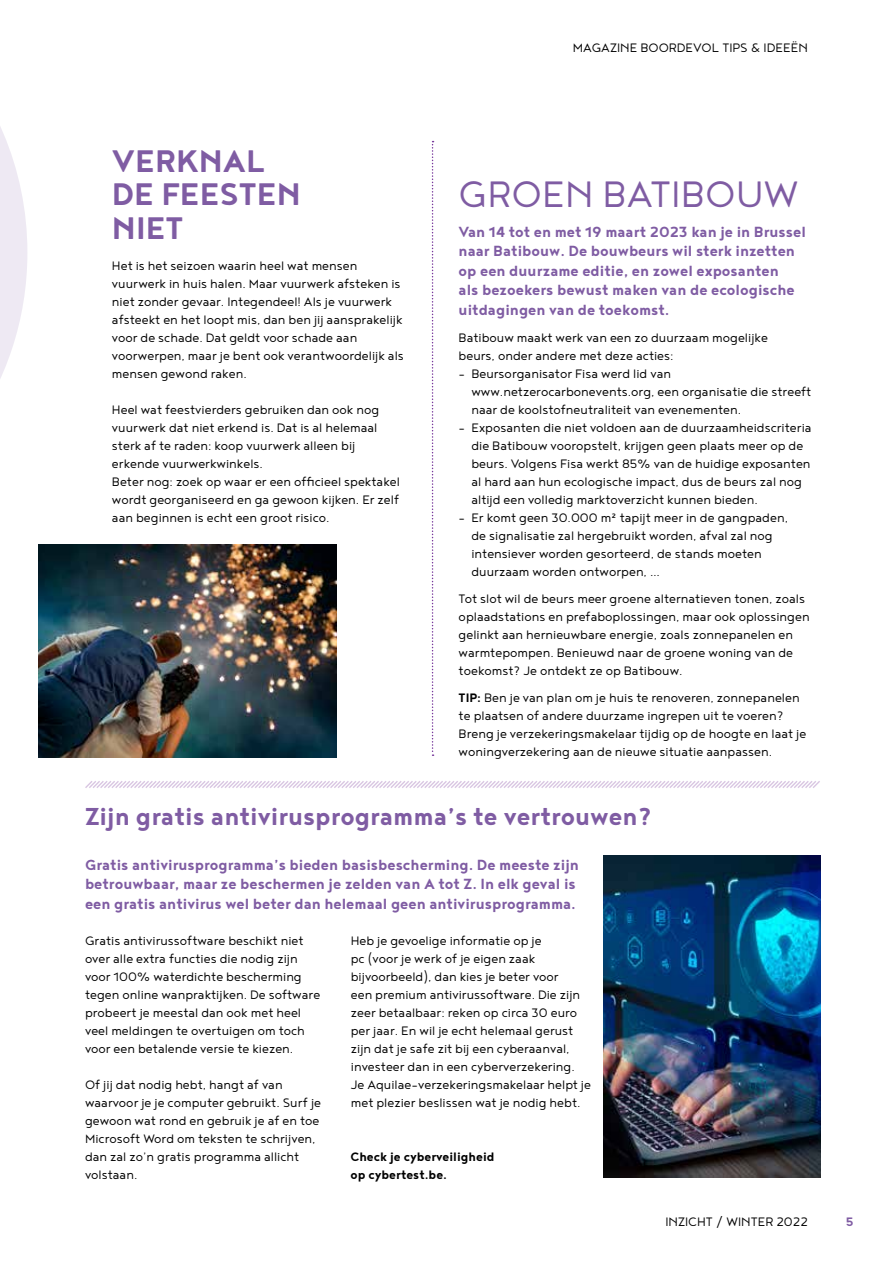
<style>
.page{position:relative;width:893px;height:1263px;background:#fff}
.page>*{position:absolute;margin:0;border:0;box-sizing:border-box;transform-origin:0 0}
.t1{font:300 45px "Noyh";color:#7f5ca3}
.t2{font:700 38.25px/33.5px "Noyh";color:#7f5ca3}
.t3{font:700 30px "Noyh";color:#7f5ca3}
.t4{font:700 18px/19.5px "Noyh";color:#7f5ca3}
.t5{font:300 15px/18px "Noyh";color:#000}
.t6{font:700 15px/18px "Noyh";color:#000}
.t7{font:700 15px "Noyh";color:#7f5ca3}
.s1{font-weight:700}
</style>
<div class="page">
<svg style="left:0;top:127px;width:27px;height:252px"></svg>
<svg style="left:85px;top:781px;width:735px;height:7px"></svg>
<svg style="left:432px;top:141px;width:2px;height:615px"></svg>
<img style="left:38px;top:544px;width:299px;height:213px">
<img style="left:604px;top:855px;width:216px;height:323px">
<h2 class="t2" style="left:112px;top:143px;width:190px">VERKNAL<br>DE FEESTEN<br>NIET</h2>
<p class="t5" style="left:112px;top:256px;width:293px">Het is het seizoen waarin heel wat mensen vuurwerk in huis halen. Maar vuurwerk afsteken is niet zonder gevaar. Integendeel! Als je vuurwerk afsteekt en het loopt mis, dan ben jij aansprakelijk voor de schade. Dat geldt voor schade aan voorwerpen, maar je bent ook verantwoordelijk als mensen gewond raken.</p>
<p class="t5" style="left:112px;top:400px;width:289px">Heel wat feestvierders gebruiken dan ook nog vuurwerk dat niet erkend is. Dat is al helemaal sterk af te raden: koop vuurwerk alleen bij erkende vuurwerkwinkels.<br>Beter nog: zoek op waar er een officieel spektakel wordt georganiseerd en ga gewoon kijken. Er zelf aan beginnen is echt een groot risico.</p>
<p class="t5" style="left:573px;top:38px;width:236px">MAGAZINE BOORDEVOL TIPS &amp; IDEEËN</p>
<h1 class="t1" style="left:459px;top:169px;width:341px">GROEN BATIBOUW</h1>
<p class="t4" style="left:459px;top:221px;width:349px">Van 14 tot en met 19 maart 2023 kan je in Brussel naar Batibouw. De bouwbeurs wil sterk inzetten op een duurzame editie, en zowel exposanten<br>als bezoekers bewust maken van de ecologische uitdagingen van de toekomst.</p>
<p class="t5" style="left:459px;top:328px;width:311px">Batibouw maakt werk van een zo duurzaam mogelijke beurs, onder andere met deze acties:</p>
<p class="t5" style="left:471px;top:364px;width:342px;text-indent:-13px">- Beursorganisator Fisa werd lid van www.netzerocarbonevents.org, een organisatie die streeft naar de koolstofneutraliteit van evenementen.</p>
<p class="t5" style="left:471px;top:418px;width:342px;text-indent:-13px">- Exposanten die niet voldoen aan de duurzaamheidscriteria die Batibouw vooropstelt, krijgen geen plaats meer op de beurs. Volgens Fisa werkt 85% van de huidige exposanten al hard aan hun ecologische impact, dus de beurs zal nog altijd een volledig marktoverzicht kunnen bieden.</p>
<p class="t5" style="left:471px;top:508px;width:318px;text-indent:-13px">- Er komt geen 30.000 m² tapijt meer in de gangpaden, de signalisatie zal hergebruikt worden, afval zal nog intensiever worden gesorteerd, de stands moeten duurzaam worden ontworpen, …</p>
<p class="t5" style="left:459px;top:589px;width:352px">Tot slot wil de beurs meer groene alternatieven tonen, zoals oplaadstations en prefaboplossingen, maar ook oplossingen gelinkt aan hernieuwbare energie, zoals zonnepanelen en warmtepompen. Benieuwd naar de groene woning van de toekomst? Je ontdekt ze op Batibouw.</p>
<p class="t5" style="left:459px;top:688px;width:349px"><span class="s1">TIP:</span> Ben je van plan om je huis te renoveren, zonnepanelen te plaatsen of andere duurzame ingrepen uit te voeren?<br>Breng je verzekeringsmakelaar tijdig op de hoogte en laat je woningverzekering aan de nieuwe situatie aanpassen.</p>
<h3 class="t3" style="left:85px;top:799px;width:568px">Zijn gratis antivirusprogramma’s te vertrouwen?</h3>
<p class="t4" style="left:85px;top:854px;width:495px">Gratis antivirusprogramma’s bieden basisbescherming. De meeste zijn betrouwbaar, maar ze beschermen je zelden van A tot Z. In elk geval is een gratis antivirus wel beter dan helemaal geen antivirusprogramma.</p>
<p class="t5" style="left:85px;top:931px;width:237px">Gratis antivirussoftware beschikt niet over alle extra functies die nodig zijn voor 100% waterdichte bescherming tegen online wanpraktijken. De software probeert je meestal dan ook met heel veel meldingen te overtuigen om toch voor een betalende versie te kiezen.</p>
<p class="t5" style="left:85px;top:1075px;width:238px">Of jij dat nodig hebt, hangt af van waarvoor je je computer gebruikt. Surf je gewoon wat rond en gebruik je af en toe Microsoft Word om teksten te schrijven, dan zal zo’n gratis programma allicht volstaan.</p>
<p class="t5" style="left:351px;top:931px;width:242px">Heb je gevoelige informatie op je<br>pc (voor je werk of je eigen zaak bijvoorbeeld), dan kies je beter voor<br>een premium antivirussoftware. Die zijn zeer betaalbaar: reken op circa 30 euro per jaar. En wil je echt helemaal gerust zijn dat je safe zit bij een cyberaanval, investeer dan in een cyberverzekering.<br>Je Aquilae-verzekeringsmakelaar helpt je met plezier beslissen wat je nodig hebt.</p>
<p class="t6" style="left:350px;top:1147px;width:146px">Check je cyberveiligheid op cybertest.be.</p>
<p class="t5" style="left:665px;top:1212px;width:144px">INZICHT / WINTER 2022</p>
<p class="t7" style="left:846px;top:1213px;width:9px">5</p>
</div>
